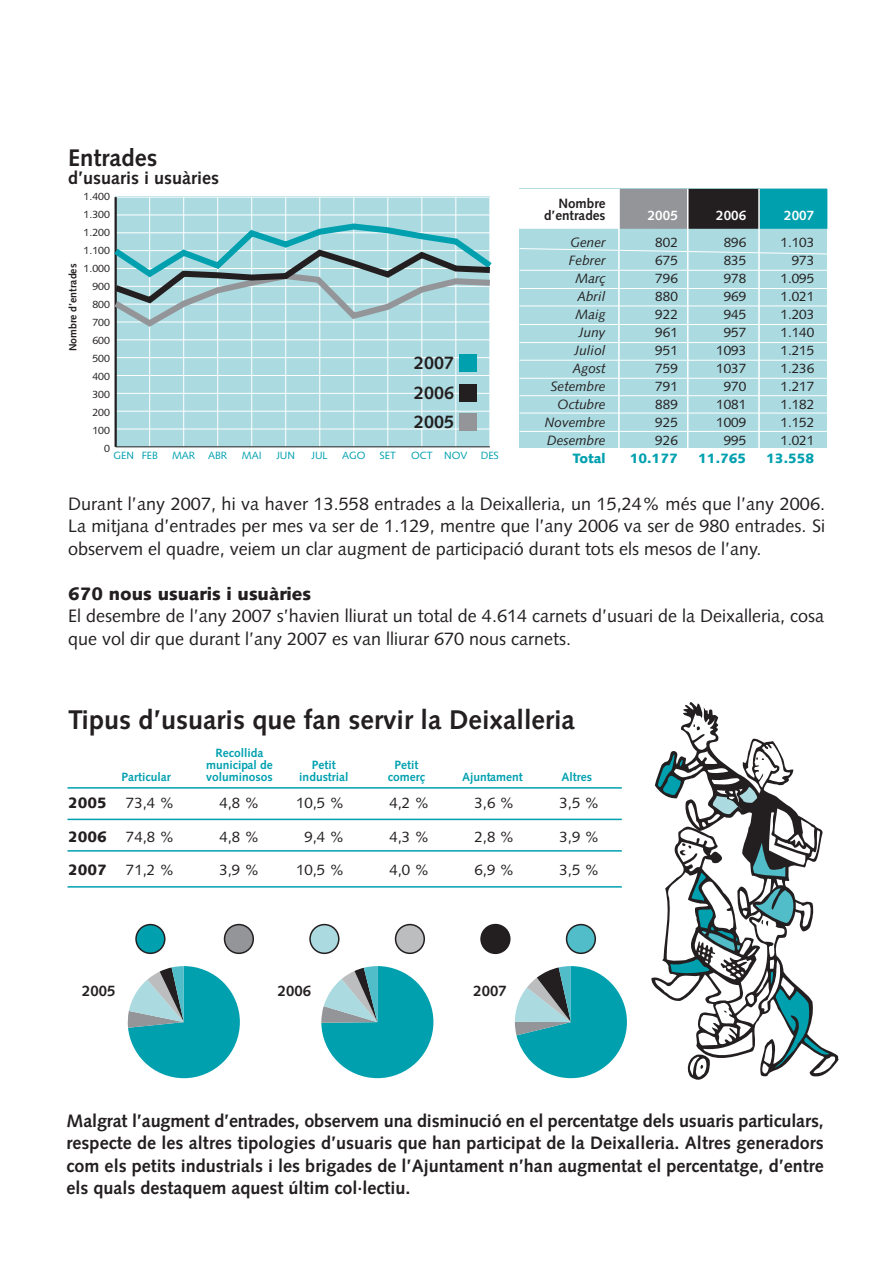
<style>
.page{position:relative;width:893px;height:1263px;background:#fff}
.page>*{position:absolute;margin:0;border:0;box-sizing:border-box;transform-origin:0 0}
.t1{font:700 27px "Syntax";color:#231f20}
.t2{font:700 24px "Syntax";color:#231f20}
.t3{font:18px/22.5px "Syntax";color:#231f20;text-align:justify}
.t4{font:700 18px/22.5px "Syntax";color:#231f20;text-align:justify}
.t5{font:900 18px "Syntax";color:#231f20}
.t6{font:15px "Syntax";color:#231f20}
.t7{font:700 15px "Syntax";color:#231f20}
.t8{font:900 15px "Syntax";color:#231f20}
.t9{font:13.5px/18px "Syntax";color:#231f20;text-align:justify}
.t10{font:italic 13.5px/18px "Syntax";color:#231f20;text-align:right}
.t11{font:900 13.5px "Syntax";color:#00a0af}
.t12{font:700 13.5px/12px "Syntax";color:#231f20;text-align:right}
.t13{font:700 13.5px "Syntax";color:#fff}
.t14{font:700 12px/12px "Syntax";color:#00a0af;text-align:center}
.t15{font:10.5px/18px "Syntax";color:#231f20;text-align:right}
.t16{font:10.5px "Syntax";color:#00a0af}
.t17{font:700 10.5px "Syntax";color:#231f20}
</style>
<div class="page">
<svg style="left:321px;top:966px;width:112px;height:112px"></svg>
<svg style="left:515px;top:966px;width:112px;height:112px"></svg>
<div style="left:520px;top:189px;width:307px;height:259px;background:#abdae0"></div>
<div style="left:518px;top:189px;width:102px;height:40px;background:#fff"></div>
<div style="left:688px;top:189px;width:72px;height:40px;background:#231f20"></div>
<div style="left:620px;top:189px;width:68px;height:40px;background:#939598"></div>
<div style="left:760px;top:189px;width:67px;height:40px;background:#00a0af"></div>
<hr style="left:618px;top:189px;width:2px;height:259px;background:#fff">
<hr style="left:687px;top:189px;width:1px;height:259px;background:#fff">
<svg style="left:519px;top:248px;width:308px;height:184px"></svg>
<div style="left:116px;top:197px;width:374px;height:250px;background:#abdae0"></div>
<hr style="left:116px;top:428px;width:374px;height:1px;background:#fff">
<hr style="left:149px;top:197px;width:1px;height:250px;background:#fff">
<hr style="left:116px;top:357px;width:374px;height:1px;background:#fff">
<hr style="left:116px;top:339px;width:374px;height:1px;background:#fff">
<hr style="left:116px;top:214px;width:374px;height:1px;background:#fff">
<hr style="left:116px;top:197px;width:374px;height:1px;background:#fff">
<hr style="left:183px;top:197px;width:1px;height:250px;background:#fff">
<hr style="left:217px;top:197px;width:1px;height:250px;background:#fff">
<hr style="left:251px;top:197px;width:1px;height:250px;background:#fff">
<hr style="left:285px;top:197px;width:1px;height:250px;background:#fff">
<hr style="left:319px;top:197px;width:1px;height:250px;background:#fff">
<hr style="left:353px;top:197px;width:1px;height:250px;background:#fff">
<hr style="left:387px;top:197px;width:1px;height:250px;background:#fff">
<hr style="left:421px;top:197px;width:1px;height:250px;background:#fff">
<hr style="left:455px;top:197px;width:1px;height:250px;background:#fff">
<hr style="left:489px;top:197px;width:1px;height:250px;background:#fff">
<hr style="left:116px;top:446px;width:374px;height:1px;background:#231f20">
<hr style="left:68px;top:819px;width:554px;height:1px;background:#00a0af">
<hr style="left:68px;top:787px;width:554px;height:2px;background:#00a0af">
<div style="left:224px;top:924px;width:30px;height:30px;background:#939598;border:2px solid #231f20;border-radius:50%"></div>
<div style="left:309px;top:924px;width:31px;height:30px;background:#abdae0;border:2px solid #231f20;border-radius:50%"></div>
<div style="left:395px;top:924px;width:30px;height:30px;background:#bbbdbf;border:2px solid #231f20;border-radius:50%"></div>
<div style="left:480px;top:924px;width:31px;height:30px;background:#231f20;border:2px solid #231f20;border-radius:50%"></div>
<div style="left:566px;top:924px;width:30px;height:30px;background:#51bdc9;border:2px solid #231f20;border-radius:50%"></div>
<div style="left:135px;top:924px;width:31px;height:30px;background:#00a0af;border:2px solid #231f20;border-radius:50%"></div>
<hr style="left:68px;top:850px;width:554px;height:2px;background:#00a0af">
<hr style="left:758px;top:189px;width:2px;height:259px;background:#fff">
<hr style="left:68px;top:886px;width:554px;height:2px;background:#00a0af">
<hr style="left:116px;top:375px;width:374px;height:1px;background:#fff">
<hr style="left:116px;top:411px;width:374px;height:1px;background:#fff">
<hr style="left:116px;top:393px;width:374px;height:1px;background:#fff">
<hr style="left:115px;top:197px;width:2px;height:250px;background:#231f20">
<svg style="left:114px;top:220px;width:378px;height:110px"></svg>
<div style="left:460px;top:355px;width:17px;height:17px;background:#00a0af"></div>
<div style="left:460px;top:413px;width:17px;height:17px;background:#939598"></div>
<div style="left:460px;top:384px;width:17px;height:17px;background:#231f20"></div>
<svg style="left:127px;top:966px;width:113px;height:112px"></svg>
<svg style="left:651px;top:702px;width:187px;height:378px"></svg>
<h2 class="t2" style="left:68px;top:148px;width:91px">Entrades</h2>
<p class="t4" style="left:68px;top:168px;width:152px">d’usuaris i usuàries</p>
<p class="t15" style="left:84px;top:188px;width:28px">1.400<br>1.300<br>1.200<br>1.100<br>1.000<br>900<br>800<br>700<br>600<br>500<br>400<br>300<br>200<br>100<br>0</p>
<p class="t17" style="left:69px;top:351px;width:89px;rotate:-90deg">Nombre d’entrades</p>
<p class="t4" style="left:414px;top:350px;width:42px;line-height:29.5px">2007<br>2006<br>2005</p>
<p class="t16" style="left:114px;top:451px;width:46px">GEN FEB</p>
<p class="t16" style="left:172px;top:451px;width:57px">MAR ABR</p>
<p class="t16" style="left:242px;top:451px;width:21px">MAI</p>
<p class="t16" style="left:276px;top:451px;width:20px">JUN</p>
<p class="t16" style="left:312px;top:451px;width:18px">JUL</p>
<p class="t16" style="left:342px;top:451px;width:25px">AGO</p>
<p class="t16" style="left:380px;top:451px;width:18px">SET</p>
<p class="t16" style="left:411px;top:451px;width:58px">OCT NOV</p>
<p class="t16" style="left:481px;top:451px;width:20px">DES</p>
<p class="t12" style="left:544px;top:199px;width:63px">Nombre d’entrades</p>
<p class="t10" style="left:545px;top:235px;width:62px">Gener<br>Febrer<br>Març<br>Abril<br>Maig<br>Juny<br>Juliol<br>Agost<br>Setembre<br>Octubre<br>Novembre<br>Desembre</p>
<p class="t11" style="left:573px;top:453px;width:34px">Total</p>
<p class="t13" style="left:648px;top:210px;width:32px">2005</p>
<p class="t9" style="left:655px;top:235px;width:24px">802<br>675<br>796<br>880<br>922<br>961<br>951<br>759<br>791<br>889<br>925<br>926</p>
<p class="t11" style="left:630px;top:453px;width:50px">10.177</p>
<p class="t13" style="left:716px;top:210px;width:32px">2006</p>
<p class="t9" style="left:716px;top:235px;width:32px;text-align:center">896<br>835<br>978<br>969<br>945<br>957<br>1093<br>1037<br>970<br>1081<br>1009<br>995</p>
<p class="t11" style="left:698px;top:453px;width:50px">11.765</p>
<p class="t13" style="left:784px;top:210px;width:32px">2007</p>
<p class="t9" style="left:780px;top:235px;width:35px;text-align:right">1.103<br>973<br>1.095<br>1.021<br>1.203<br>1.140<br>1.215<br>1.236<br>1.217<br>1.182<br>1.152<br>1.021</p>
<p class="t11" style="left:766px;top:453px;width:50px">13.558</p>
<p class="t3" style="left:68px;top:494px;width:759px">Durant l’any 2007, hi va haver 13.558 entrades a la Deixalleria, un 15,24% més que l’any 2006.<br>La mitjana d’entrades per mes va ser de 1.129, mentre que l’any 2006 va ser de 980 entrades. Si observem el quadre, veiem un clar augment de participació durant tots els mesos de l’any.</p>
<p class="t5" style="left:68px;top:586px;width:245px">670 nous usuaris i usuàries</p>
<p class="t3" style="left:68px;top:606px;width:757px">El desembre de l’any 2007 s’havien lliurat un total de 4.614 carnets d’usuari de la Deixalleria, cosa que vol dir que durant l’any 2007 es van lliurar 670 nous carnets.</p>
<h1 class="t1" style="left:68px;top:709px;width:509px">Tipus d’usuaris que fan servir la Deixalleria</h1>
<p class="t14" style="left:122px;top:772px;width:51px">Particular</p>
<p class="t14" style="left:206px;top:748px;width:68px">Recollida municipal de voluminosos</p>
<p class="t14" style="left:299px;top:760px;width:51px">Petit industrial</p>
<p class="t14" style="left:388px;top:760px;width:39px">Petit comerç</p>
<p class="t14" style="left:462px;top:772px;width:62px">Ajuntament</p>
<p class="t14" style="left:562px;top:772px;width:32px">Altres</p>
<p class="t8" style="left:68px;top:797px;width:40px">2005</p>
<p class="t6" style="left:126px;top:797px;width:50px">73,4 %</p>
<p class="t6" style="left:219px;top:797px;width:42px">4,8 %</p>
<p class="t6" style="left:296px;top:797px;width:50px">10,5 %</p>
<p class="t6" style="left:389px;top:797px;width:42px">4,2 %</p>
<p class="t6" style="left:474px;top:797px;width:42px">3,6 %</p>
<p class="t6" style="left:560px;top:797px;width:42px">3,5 %</p>
<p class="t8" style="left:68px;top:830px;width:40px">2006</p>
<p class="t6" style="left:126px;top:830px;width:50px">74,8 %</p>
<p class="t6" style="left:219px;top:830px;width:42px">4,8 %</p>
<p class="t6" style="left:304px;top:830px;width:42px">9,4 %</p>
<p class="t6" style="left:389px;top:830px;width:42px">4,3 %</p>
<p class="t6" style="left:474px;top:830px;width:42px">2,8 %</p>
<p class="t6" style="left:560px;top:830px;width:42px">3,9 %</p>
<p class="t8" style="left:68px;top:864px;width:40px">2007</p>
<p class="t6" style="left:126px;top:864px;width:50px">71,2 %</p>
<p class="t6" style="left:219px;top:864px;width:42px">3,9 %</p>
<p class="t6" style="left:296px;top:864px;width:50px">10,5 %</p>
<p class="t6" style="left:389px;top:864px;width:42px">4,0 %</p>
<p class="t6" style="left:474px;top:864px;width:42px">6,9 %</p>
<p class="t6" style="left:560px;top:864px;width:42px">3,5 %</p>
<p class="t7" style="left:82px;top:985px;width:35px">2005</p>
<p class="t7" style="left:278px;top:985px;width:35px">2006</p>
<p class="t7" style="left:473px;top:985px;width:35px">2007</p>
<p class="t4" style="left:67px;top:1111px;width:759px">Malgrat l’augment d’entrades, observem una disminució en el percentatge dels usuaris particulars, respecte de les altres tipologies d’usuaris que han participat de la Deixalleria. Altres generadors com els petits industrials i les brigades de l’Ajuntament n’han augmentat el percentatge, d’entre els quals destaquem aquest últim col·lectiu.</p>
</div>
